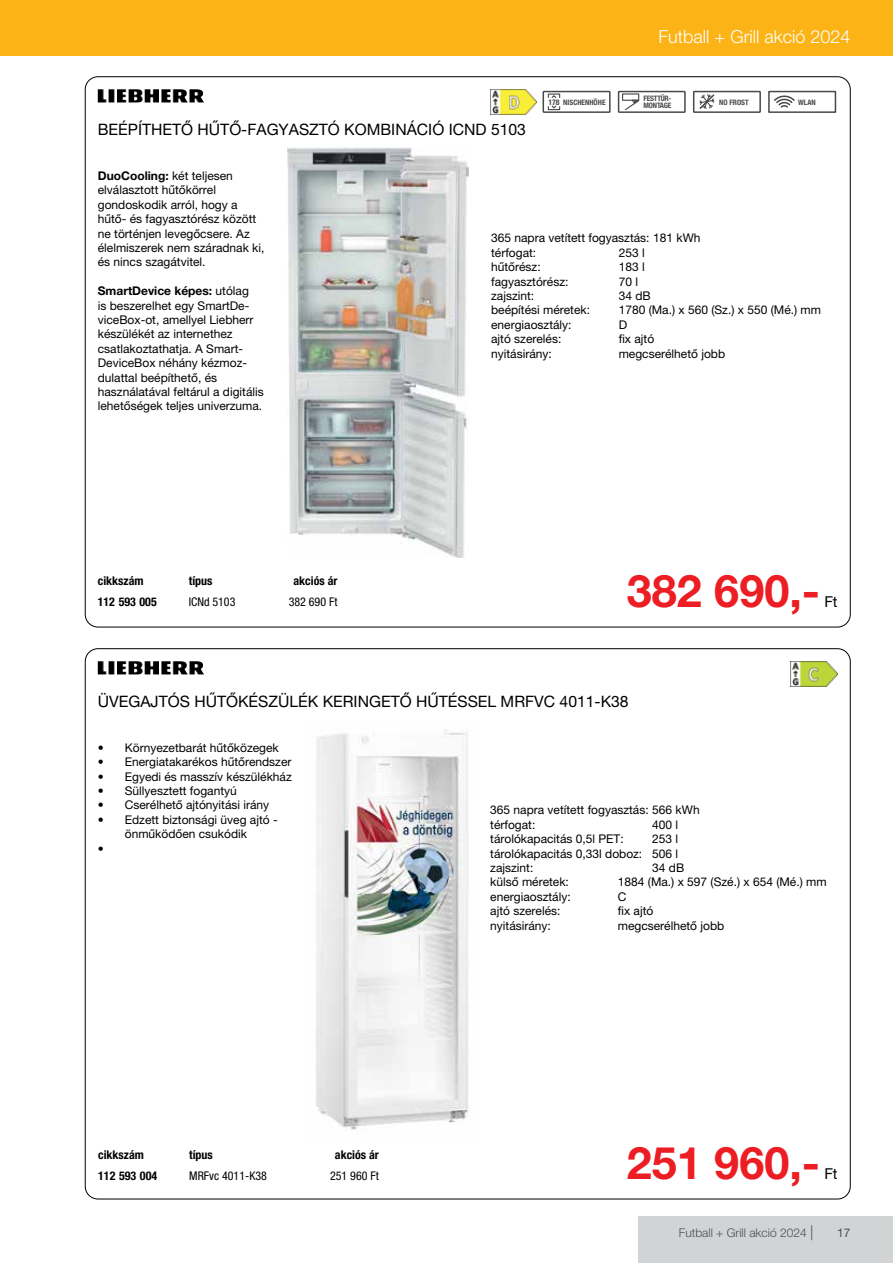
<style>
.page{position:relative;width:893px;height:1263px;background:#fff}
.page>*{position:absolute;margin:0;border:0;box-sizing:border-box;transform-origin:0 0}
.t1{font:700 45px "Helvetica Neue LT Pro";color:#ed1d24}
.t2{font:300 18px "Helvetica Neue LT Pro";color:#fff}
.t3{font:15.75px "Helvetica Neue LT Pro";color:#000}
.t4{font:15px "Helvetica Neue LT Pro";color:#000}
.t5{font:12px/14.4px "Helvetica Neue LT Pro";color:#000}
.t6{font:700 condensed 12px "Helvetica Neue LT Pro";color:#000}
.t7{font:condensed 12px "Helvetica Neue LT Pro";color:#000}
.t8{font:300 12px "Helvetica Neue LT Pro";color:#4d4d4f}
.t9{font:12px "Helvetica Neue LT Pro";color:#4d4d4f}
.t10{font:700 condensed 7.5px "Helvetica Neue LT Pro";color:#48494b}
.t11{font:700 condensed 7.5px/6.3px "Helvetica Neue LT Pro";letter-spacing:-.03em;color:#48494b}
.s1{font-size:7.8px}
.s2{font-weight:700}
.s3{font-size:15px}
</style>
<div class="page">
<div style="left:0;top:0;width:893px;height:55px;background:#fcb316"></div>
<div style="left:638px;top:1216px;width:255px;height:47px;background:#d1d3d4"></div>
<img style="left:98px;top:89px;width:106px;height:13px">
<img style="left:490px;top:89px;width:47px;height:26px">
<div style="left:543px;top:91px;width:68px;height:22px;border:2px solid #48494b"></div>
<div style="left:548px;top:106px;width:12px;height:4px;border:1px solid #48494b"></div>
<div style="left:548px;top:94px;width:12px;height:4px;border:1px solid #48494b"></div>
<svg style="left:551px;top:94px;width:6px;height:15px"></svg>
<div style="left:618px;top:91px;width:68px;height:22px;border:2px solid #48494b"></div>
<div style="left:622px;top:93px;width:17px;height:8px;border:1px solid #48494b"></div>
<svg style="left:624px;top:98px;width:16px;height:13px"></svg>
<div style="left:693px;top:91px;width:68px;height:22px;border:2px solid #48494b"></div>
<svg style="left:698px;top:93px;width:18px;height:16px"></svg>
<div style="left:768px;top:91px;width:68px;height:22px;border:2px solid #48494b"></div>
<svg style="left:774px;top:95px;width:21px;height:13px"></svg>
<img style="left:287px;top:147px;width:181px;height:410px">
<img style="left:98px;top:661px;width:106px;height:13px">
<img style="left:791px;top:661px;width:46px;height:26px">
<img style="left:316px;top:730px;width:153px;height:400px">
<h2 class="t2" style="left:659px;top:25px;width:193px">Futball + Grill akció 2024</h2>
<h3 class="t3" style="left:98px;top:120px;width:430px">BEÉPÍTHETŐ HŰTŐ-FAGYASZTÓ KOMBINÁCIÓ ICND 5103</h3>
<p class="t10" style="left:548px;top:97px;width:59px"><span class="s1">178</span> NISCHENHÖHE</p>
<p class="t11" style="left:644px;top:95px;width:29px">FESTTÜR-<br>MONTAGE</p>
<p class="t10" style="left:719px;top:97px;width:31px">NO FROST</p>
<p class="t10" style="left:798px;top:98px;width:19px">WLAN</p>
<p class="t5" style="left:98px;top:168px;width:168px"><span class="s2">DuoCooling:</span> két teljesen elválasztott hűtőkörrel gondoskodik arról, hogy a hűtő- és fagyasztórész között ne történjen levegőcsere. Az élelmiszerek nem száradnak ki, és nincs szagátvitel.</p>
<p class="t5" style="left:98px;top:283px;width:167px"><span class="s2">SmartDevice képes:</span> utólag<br>is beszerelhet egy SmartDe&shy;viceBox-ot, amellyel Liebherr készülékét az internethez csatlakoztathatja. A Smart-<br>DeviceBox néhány kézmoz&shy;dulattal beépíthető, és használatával feltárul a digitális lehetőségek teljes univerzuma.</p>
<p class="t6" style="left:98px;top:573px;width:47px">cikkszám</p>
<p class="t6" style="left:189px;top:573px;width:25px">típus</p>
<p class="t6" style="left:294px;top:573px;width:45px">akciós ár</p>
<p class="t6" style="left:98px;top:594px;width:61px">112 593 005</p>
<p class="t7" style="left:189px;top:594px;width:48px">ICNd 5103</p>
<p class="t7" style="left:289px;top:594px;width:50px">382 690 Ft</p>
<p class="t5" style="left:491px;top:231px;width:211px">365 napra vetített fogyasztás: 181 kWh térfogat:</p>
<p class="t5" style="left:619px;top:245px;width:28px">253 l</p>
<p class="t5" style="left:491px;top:259px;width:51px">hűtőrész:</p>
<p class="t5" style="left:619px;top:259px;width:28px">183 l</p>
<p class="t5" style="left:491px;top:274px;width:79px">fagyasztórész:</p>
<p class="t5" style="left:619px;top:274px;width:21px">70 l</p>
<p class="t5" style="left:491px;top:288px;width:45px">zajszint:</p>
<p class="t5" style="left:619px;top:288px;width:34px">34 dB</p>
<p class="t5" style="left:491px;top:303px;width:100px">beépítési méretek:</p>
<p class="t5" style="left:619px;top:303px;width:204px">1780 (Ma.) x 560 (Sz.) x 550 (Mé.) mm</p>
<p class="t5" style="left:491px;top:317px;width:82px">energiaosztály:</p>
<p class="t5" style="left:619px;top:317px;width:10px">D</p>
<p class="t5" style="left:491px;top:331px;width:72px">ajtó szerelés:</p>
<p class="t5" style="left:619px;top:331px;width:37px">fix ajtó</p>
<p class="t5" style="left:491px;top:346px;width:62px">nyitásirány:</p>
<p class="t5" style="left:619px;top:346px;width:108px">megcserélhető jobb</p>
<h1 class="t1" style="left:627px;top:563px;width:195px">382 690,-</h1>
<p class="t4" style="left:824px;top:593px;width:15px">Ft</p>
<h3 class="t3" style="left:98px;top:691px;width:532px">ÜVEGAJTÓS HŰTŐKÉSZÜLÉK KERINGETŐ HŰTÉSSEL MRFVC 4011-K38</h3>
<p class="t5" style="left:98px;top:740px;width:182px">• Környezetbarát hűtőközegek</p>
<p class="t5" style="left:98px;top:755px;width:195px">• Energiatakarékos hűtőrendszer</p>
<p class="t5" style="left:98px;top:769px;width:195px">• Egyedi és masszív készülékház</p>
<p class="t5" style="left:98px;top:783px;width:140px">• Süllyesztett fogantyú</p>
<p class="t5" style="left:98px;top:798px;width:173px">• Cserélhető ajtónyitási irány</p>
<p class="t5" style="left:98px;top:812px;width:181px">• Edzett biztonsági üveg ajtó -</p>
<p class="t5" style="left:125px;top:827px;width:124px">önműködően csukódik</p>
<p class="t5" style="left:98px;top:841px;width:7px">•</p>
<p class="t6" style="left:98px;top:1147px;width:47px">cikkszám</p>
<p class="t6" style="left:189px;top:1147px;width:25px">típus</p>
<p class="t6" style="left:335px;top:1147px;width:45px">akciós ár</p>
<p class="t6" style="left:98px;top:1168px;width:61px">112 593 004</p>
<p class="t7" style="left:189px;top:1168px;width:79px">MRFvc 4011-K38</p>
<p class="t7" style="left:330px;top:1168px;width:50px">251 960 Ft</p>
<p class="t5" style="left:490px;top:803px;width:211px">365 napra vetített fogyasztás: 566 kWh térfogat:</p>
<p class="t5" style="left:652px;top:817px;width:28px">400 l</p>
<p class="t5" style="left:490px;top:831px;width:135px">tárolókapacitás 0,5l PET:</p>
<p class="t5" style="left:490px;top:831px;width:190px;text-align:justify;text-indent:162px">253 l tárolókapacitás 0,33l doboz: 506 l zajszint:</p>
<p class="t5" style="left:652px;top:860px;width:34px">34 dB</p>
<p class="t5" style="left:490px;top:875px;width:80px">külső méretek:</p>
<p class="t5" style="left:618px;top:875px;width:210px">1884 (Ma.) x 597 (Szé.) x 654 (Mé.) mm</p>
<p class="t5" style="left:490px;top:889px;width:82px">energiaosztály:</p>
<p class="t5" style="left:618px;top:889px;width:10px">C</p>
<p class="t5" style="left:490px;top:903px;width:72px">ajtó szerelés:</p>
<p class="t5" style="left:618px;top:903px;width:37px">fix ajtó</p>
<p class="t5" style="left:490px;top:918px;width:62px">nyitásirány:</p>
<p class="t5" style="left:618px;top:918px;width:108px">megcserélhető jobb</p>
<h1 class="t1" style="left:627px;top:1135px;width:195px">251 960,-</h1>
<p class="t4" style="left:824px;top:1165px;width:15px">Ft</p>
<p class="t8" style="left:679px;top:1226px;width:136px">Futball + Grill akció 2024 <span class="s3">|</span></p>
<p class="t9" style="left:837px;top:1226px;width:15px">17</p>
</div>
